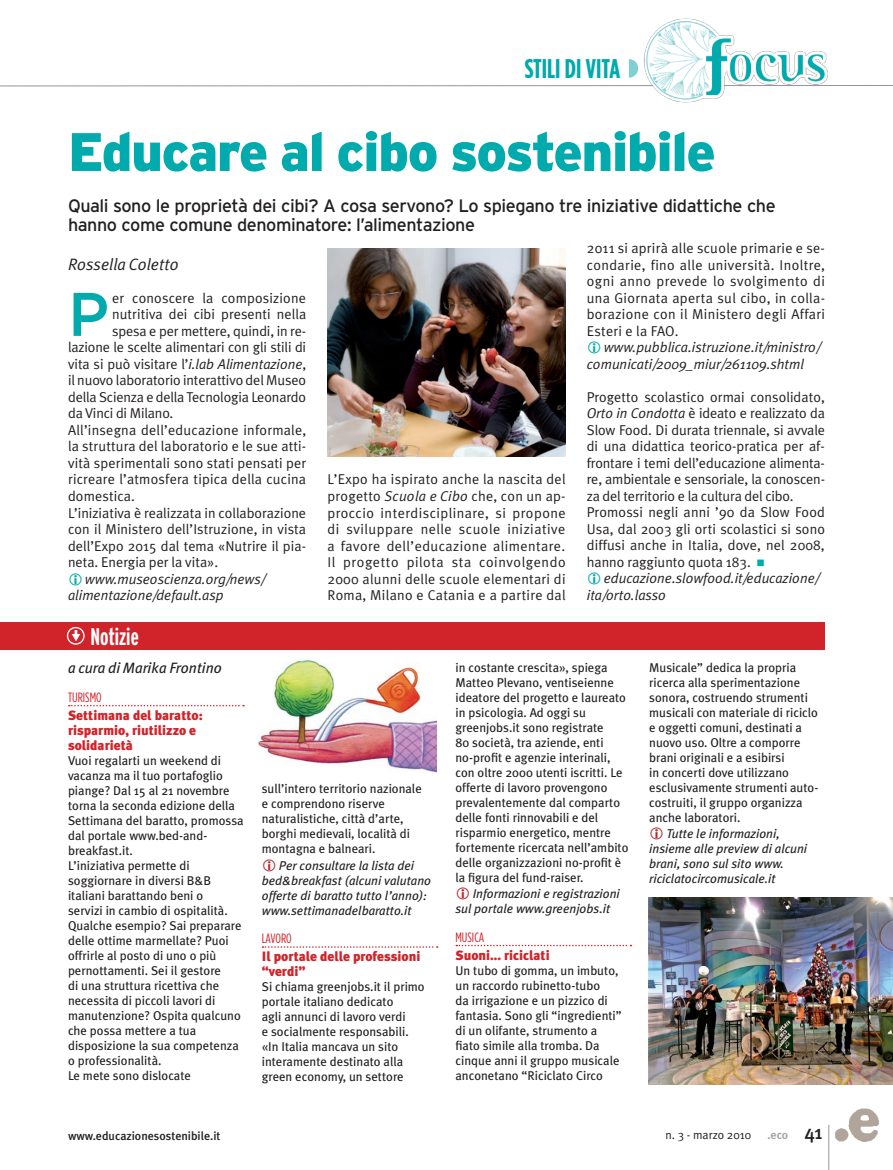
<style>
.page{position:relative;width:893px;height:1170px;background:#fff}
.page>*{position:absolute;margin:0;border:0;box-sizing:border-box;transform-origin:0 0}
.t1{font:500 61.35px "Gotham";color:#00aaad}
.t2{font:900 54px "Interstate";letter-spacing:-.025em;color:#00aaad}
.t3{font:700 27px "Gotham Condensed";color:#00aaad}
.t4{font:700 extra-condensed 24px "Interstate";color:#fff}
.t5{font:18px/19.5px "Interstate";letter-spacing:-.025em;color:#231f20}
.t6{font:italic 16.5px "Meta Plus Normal";color:#231f20}
.t7{font:italic 15px "Meta Plus";color:#231f20}
.t8{font:14.25px/16.5px "Meta Plus Normal";letter-spacing:.005em;color:#231f20;text-align:justify}
.t9{font:italic 14.25px/16.5px "Meta Plus Normal";color:#231f20}
.t10{font:900 13.5px/15px "Meta Plus";color:#d1232a}
.t11{font:13.5px "Gotham Condensed";color:#d1232a}
.t12{font:12.75px/15px "Meta Plus";color:#231f20}
.t13{font:italic 12.75px/15px "Meta Plus";color:#231f20}
.t14{font:500 12px "Meta Plus";color:#231f20}
.t15{font:12px "Meta Plus Normal";color:#231f20}
.t16{font:700 12px "Meta Plus";color:#a8a9ad}
.s1{font-style:italic}
.s2{color:#00aaad}
.s3{font-weight:500;font-size:19.5px;color:#231f20}
</style>
<div class="page">
<hr style="left:828px;top:1124px;width:1px;height:45px;background:#939598">
<img style="left:835px;top:1108px;width:44px;height:33px">
<svg style="left:0;top:85px;width:893px;height:2px"></svg>
<div style="left:0;top:622px;width:825px;height:27px;background:#d1232a"></div>
<img style="left:640px;top:18px;width:227px;height:85px">
<svg style="left:629px;top:59px;width:9px;height:19px"></svg>
<img style="left:327px;top:249px;width:239px;height:207px">
<svg style="left:69px;top:705px;width:175px;height:1px"></svg>
<svg style="left:262px;top:946px;width:176px;height:1px"></svg>
<svg style="left:456px;top:944px;width:175px;height:2px"></svg>
<svg style="left:67px;top:627px;width:18px;height:17px"></svg>
<img style="left:258px;top:659px;width:178px;height:113px">
<img style="left:649px;top:897px;width:244px;height:187px">
<h3 class="t3" style="left:525px;top:54px;width:97px">STILI DI VITA</h3>
<h2 class="t2" style="left:68px;top:121px;width:649px">Educare al cibo sostenibile</h2>
<h3 class="t5" style="left:68px;top:195px;width:709px">Quali sono le proprietà dei cibi? A cosa servono? Lo spiegano tre iniziative didattiche che hanno come comune denominatore: l’alimentazione</h3>
<p class="t6" style="left:68px;top:254px;width:112px">Rossella Coletto</p>
<h1 class="t1" style="left:68px;top:279px;width:43px">P</h1>
<p class="t8" style="left:112px;top:289px;width:195px">er conoscere la composizione</p>
<p class="t8" style="left:587px;top:240px;width:240px">2011 si aprirà alle scuole primarie e se&shy;condarie, fino alle università. Inoltre, ogni anno prevede lo svolgimento di una Giornata aperta sul cibo, in colla&shy;borazione con il Ministero degli Affari Esteri e la FAO.</p>
<p class="t9" style="left:587px;top:339px;width:235px;text-indent:17px">www.pubblica.istruzione.it/ministro/ comunicati/2009_miur/261109.shtml</p>
<p class="t8" style="left:587px;top:388px;width:240px;text-align:left">Progetto scolastico ormai consolidato, <span class="s1">Orto in Condotta</span> è ideato e realizzato da Slow Food. Di durata triennale, si avvale di una didattica teorico-pratica per af&shy;frontare i temi dell’educazione alimenta&shy;re, ambientale e sensoriale, la conoscen&shy;za del territorio e la cultura del cibo.<br>Promossi negli anni ’90 da Slow Food Usa, dal 2003 gli orti scolastici si sono diffusi anche in Italia, dove, nel 2008, hanno raggiunto quota 183. <span class="s2">■</span></p>
<p class="t9" style="left:587px;top:570px;width:233px;text-indent:17px">educazione.slowfood.it/educazione/ ita/orto.lasso</p>
<p class="t8" style="left:112px;top:306px;width:196px">nutritiva dei cibi presenti nella</p>
<p class="t8" style="left:112px;top:322px;width:196px">spesa e per mettere, quindi, in re-</p>
<p class="t8" style="left:68px;top:339px;width:240px">lazione le scelte alimentari con gli stili di</p>
<p class="t8" style="left:68px;top:355px;width:240px">vita si può visitare l’<span class="s1">i.lab Alimentazione</span>,</p>
<p class="t8" style="left:68px;top:372px;width:240px">il nuovo laboratorio interattivo del Museo</p>
<p class="t8" style="left:68px;top:388px;width:240px">della Scienza e della Tecnologia Leonardo</p>
<p class="t8" style="left:68px;top:405px;width:107px">da Vinci di Milano.</p>
<p class="t8" style="left:68px;top:421px;width:240px">All’insegna dell’educazione informale,</p>
<p class="t8" style="left:68px;top:438px;width:240px">la struttura del laboratorio e le sue atti-</p>
<p class="t8" style="left:68px;top:454px;width:240px">vità sperimentali sono stati pensati per</p>
<p class="t8" style="left:68px;top:471px;width:240px">ricreare l’atmosfera tipica della cucina</p>
<p class="t8" style="left:68px;top:487px;width:69px">domestica.</p>
<p class="t8" style="left:68px;top:504px;width:240px">L’iniziativa è realizzata in collaborazione</p>
<p class="t8" style="left:68px;top:520px;width:240px">con il Ministero dell’Istruzione, in vista</p>
<p class="t8" style="left:68px;top:537px;width:239px">dell’Expo 2015 dal tema «Nutrire il pia-</p>
<p class="t8" style="left:68px;top:553px;width:152px">neta. Energia per la vita».</p>
<p class="t9" style="left:68px;top:570px;width:198px;text-indent:17px">www.museoscienza.org/news/ alimentazione/default.asp</p>
<p class="t8" style="left:327px;top:471px;width:240px">L’Expo ha ispirato anche la nascita del progetto <span class="s1">Scuola e Cibo</span> che, con un ap&shy;proccio interdisciplinare, si propone di sviluppare nelle scuole iniziative a favore dell’educazione alimentare.<br>Il progetto pilota sta coinvolgendo 2000 alunni delle scuole elementari di Roma, Milano e Catania e a partire dal</p>
<h3 class="t4" style="left:91px;top:623px;width:50px">Notizie</h3>
<p class="t7" style="left:68px;top:659px;width:155px">a cura di Marika Frontino</p>
<p class="t11" style="left:68px;top:690px;width:35px">TURISMO</p>
<p class="t10" style="left:68px;top:707px;width:136px">Settimana del baratto: risparmio, riutilizzo e solidarietà</p>
<p class="t12" style="left:68px;top:752px;width:177px">Vuoi regalarti un weekend di vacanza ma il tuo portafoglio piange? Dal 15 al 21 novembre torna la seconda edizione della<br>Settimana del baratto, promossa dal portale www.bed-and&shy;breakfast.it.<br>L’iniziativa permette di soggiornare in diversi B&amp;B italiani barattando beni o<br>servizi in cambio di ospitalità.<br>Qualche esempio? Sai preparare delle ottime marmellate? Puoi offrirle al posto di uno o più pernottamenti. Sei il gestore<br>di una struttura ricettiva che necessita di piccoli lavori di manutenzione? Ospita qualcuno che possa mettere a tua disposizione la sua competenza o professionalità.<br>Le mete sono dislocate</p>
<p class="t12" style="left:262px;top:781px;width:162px">sull’intero territorio nazionale e comprendono riserve naturalistiche, città d’arte, borghi medievali, località di montagna e balneari.</p>
<p class="t13" style="left:262px;top:857px;width:171px;text-indent:17px">Per consultare la lista dei bed&amp;breakfast (alcuni valutano offerte di baratto tutto l’anno): www.settimanadelbaratto.it</p>
<p class="t11" style="left:262px;top:931px;width:32px">LAVORO</p>
<p class="t10" style="left:262px;top:949px;width:160px">Il portale delle professioni “verdi”</p>
<p class="t12" style="left:262px;top:979px;width:165px">Si chiama greenjobs.it il primo portale italiano dedicato<br>agli annunci di lavoro verdi<br>e socialmente responsabili. «In Italia mancava un sito interamente destinato alla green economy, un settore</p>
<p class="t12" style="left:455px;top:659px;width:175px">in costante crescita», spiega<br>Matteo Plevano, ventiseienne ideatore del progetto e laureato in psicologia. Ad oggi su greenjobs.it sono registrate<br>80 società, tra aziende, enti no-profit e agenzie interinali, con oltre 2000 utenti iscritti. Le offerte di lavoro provengono prevalentemente dal comparto delle fonti rinnovabili e del risparmio energetico, mentre fortemente ricercata nell’ambito delle organizzazioni no-profit è la figura del fund-raiser.</p>
<p class="t13" style="left:455px;top:886px;width:166px;text-indent:17px">Informazioni e registrazioni sul portale www.greenjobs.it</p>
<p class="t11" style="left:455px;top:929px;width:30px">MUSICA</p>
<p class="t10" style="left:455px;top:947px;width:96px">Suoni... riciclati</p>
<p class="t12" style="left:455px;top:962px;width:168px">Un tubo di gomma, un imbuto, un raccordo rubinetto-tubo<br>da irrigazione e un pizzico di fantasia. Sono gli “ingredienti” di un olifante, strumento a fiato simile alla tromba. Da cinque anni il gruppo musicale anconetano “Riciclato Circo</p>
<p class="t12" style="left:649px;top:659px;width:171px">Musicale” dedica la propria ricerca alla sperimentazione sonora, costruendo strumenti musicali con materiale di riciclo e oggetti comuni, destinati a nuovo uso. Oltre a comporre brani originali e a esibirsi<br>in concerti dove utilizzano esclusivamente strumenti auto&shy;costruiti, il gruppo organizza anche laboratori.</p>
<p class="t13" style="left:649px;top:826px;width:159px;text-indent:17px">Tutte le informazioni, insieme alle preview di alcuni brani, sono sul sito www. riciclatocircomusicale.it</p>
<p class="t14" style="left:68px;top:1128px;width:154px">www.educazionesostenibile.it</p>
<p class="t15" style="left:665px;top:1128px;width:87px">n. 3 - marzo 2010</p>
<p class="t16" style="left:767px;top:1128px;width:57px">.eco <span class="s3">41</span></p>
</div>
